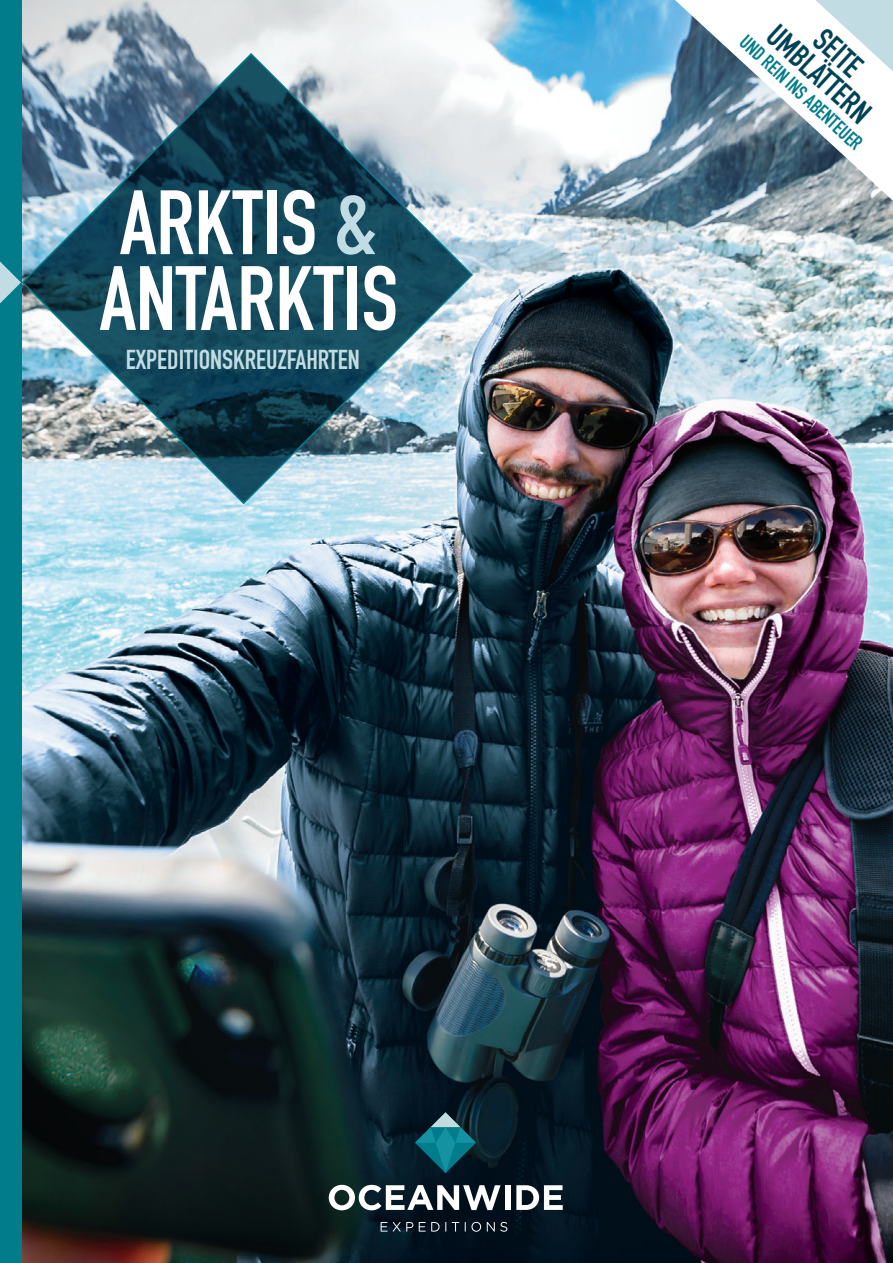
<style>
.page{position:relative;width:893px;height:1263px;background:#fff}
.page>*{position:absolute;margin:0;border:0;box-sizing:border-box;transform-origin:0 0}
.t1{font:700 89.55px/75.8px "DIN Condensed";color:#fff}
.t2{font:31.65px "DIN Engschrift Std";color:#004356}
.t3{font:700 27px "DIN Condensed";color:#c2dce3}
.t4{font:19.95px "DIN Engschrift Std";color:#007c8b}
.s1{font-size:91.35px;color:#c2dce3}
</style>
<div class="page">
<img style="left:21px;top:0;width:872px;height:1263px">
<div style="left:0;top:0;width:21px;height:1263px;background:#007c8b"></div>
<svg style="left:329px;top:1185px;width:172px;height:25px"></svg>
<div style="left:505px;top:1185px;width:5px;height:25px;background:#fff"></div>
<svg style="left:516px;top:1185px;width:47px;height:25px"></svg>
<svg style="left:381px;top:1222px;width:32px;height:10px"></svg>
<svg style="left:419px;top:1222px;width:27px;height:10px"></svg>
<svg style="left:452px;top:1222px;width:7px;height:10px"></svg>
<svg style="left:465px;top:1222px;width:16px;height:10px"></svg>
<svg style="left:487px;top:1222px;width:20px;height:10px"></svg>
<svg style="left:415px;top:1112px;width:61px;height:61px;background:#125561"></svg>
<svg style="left:0;top:261px;width:21px;height:42px"></svg>
<svg style="left:21px;top:52px;width:453px;height:453px;background:#5d8190"></svg>
<svg style="left:675px;top:0;width:218px;height:201px"></svg>
<h1 class="t1" style="left:100px;top:184px;width:300px">ARKTIS <span class="s1">&amp;<br></span>ANTARKTIS</h1>
<p class="t3" style="left:126px;top:341px;width:235px">EXPEDITIONSKREUZFAHRTEN</p>
<p class="t2" style="left:784px;top:17px;width:129px;rotate:42deg">UMBLÄTTERN</p>
<p class="t2" style="left:831px;top:21px;width:55px;rotate:42deg">SEITE</p>
<p class="t4" style="left:751px;top:30px;width:160px;rotate:43deg">UND REIN INS ABENTEUER</p>
</div>
